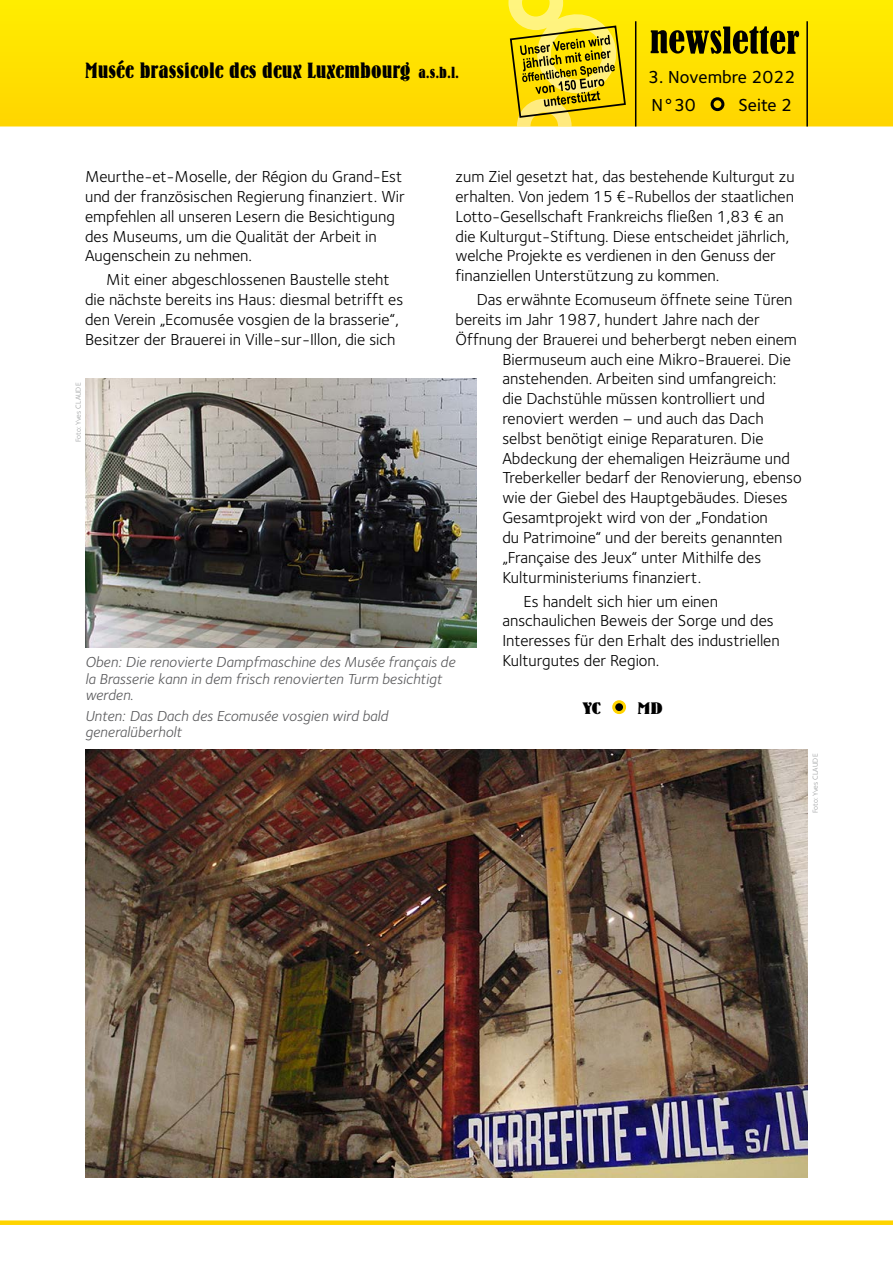
<style>
.page{position:relative;width:893px;height:1263px;background:#fff}
.page>*{position:absolute;margin:0;border:0;box-sizing:border-box;transform-origin:0 0}
.t1{font:21.75px "Bernhard Bold Condensed BT";color:#000;scale:1.1 1}
.t2{font:18px/28.5px "Foundry Sterling Medium CE";color:#000}
.t3{font:16.5px/19.8px "Foundry Sterling Book CE";color:#000}
.t4{font:16.5px "Bernhard Bold Condensed BT";color:#000;scale:1.5 1}
.t5{font:15px/16.5px "Foundry Sterling Book Italic CE";color:#58585a}
.t6{font:7.5px "Foundry Sterling Book CE";letter-spacing:-.005em;color:#9c9e9f}
.s1{font-size:15.75px;color:#ffd400}
</style>
<div class="page">
<svg style="left:0;top:0;width:893px;height:126px;background:#fee000"></svg>
<svg style="left:651px;top:26px;width:148px;height:28px;background:#7d7000"></svg>
<div style="left:712px;top:99px;width:11px;height:11px;background:#ffd400;border-radius:50%"></div>
<div style="left:711px;top:97px;width:13px;height:14px;border:3px solid #000;border-radius:50%"></div>
<div style="left:0;top:1220px;width:893px;height:5px;background:#ffd400"></div>
<hr style="left:806px;top:21px;width:2px;height:105px;background:#000">
<svg style="left:508px;top:0;width:129px;height:126px;background:#dbc41e"></svg>
<div style="left:614px;top:702px;width:11px;height:10px;background:#000;border-radius:50%"></div>
<div style="left:612px;top:700px;width:14px;height:14px;border:3px solid #ffd400;border-radius:50%"></div>
<img style="left:85px;top:378px;width:392px;height:269px">
<img style="left:85px;top:749px;width:723px;height:429px">
<h1 class="t1" style="left:85px;top:58px;width:342px">Musée brassicole des deux Luxembourg <span class="s1">a.s.b.l.</span></h1>
<p class="t2" style="left:648px;top:63px;width:149px">3. Novembre 2022<br>N°30</p>
<p class="t2" style="left:738px;top:91px;width:55px">Seite 2</p>
<p class="t3" style="left:85px;top:167px;width:321px">Meurthe-et-Moselle, der Région du Grand-Est und der französischen Regierung finanziert. Wir empfehlen all unseren Lesern die Besichtigung des Museums, um die Qualität der Arbeit in Augenschein zu nehmen.</p>
<p class="t3" style="left:85px;top:270px;width:320px;text-align:center">Mit einer abgeschlossenen Baustelle steht<br>die nächste bereits ins Haus: diesmal betrifft es den Verein „Ecomusée vosgien de la brasserie“, Besitzer der Brauerei in Ville-sur-Illon, die sich</p>
<p class="t3" style="left:455px;top:167px;width:341px">zum Ziel gesetzt hat, das bestehende Kulturgut zu erhalten. Von jedem 15 €-Rubellos der staatlichen Lotto-Gesellschaft Frankreichs fließen 1,83 € an die Kulturgut-Stiftung. Diese entscheidet jährlich, welche Projekte es verdienen in den Genuss der finanziellen Unterstützung zu kommen.</p>
<p class="t3" style="left:477px;top:290px;width:317px">Das erwähnte Ecomuseum öffnete seine Türen</p>
<p class="t3" style="left:455px;top:310px;width:306px">bereits im Jahr 1987, hundert Jahre nach der</p>
<p class="t3" style="left:455px;top:330px;width:343px">Öffnung der Brauerei und beherbergt neben einem</p>
<p class="t3" style="left:502px;top:349px;width:290px">Biermuseum auch eine Mikro-Brauerei. Die</p>
<p class="t3" style="left:502px;top:369px;width:275px">anstehenden. Arbeiten sind umfangreich:</p>
<p class="t3" style="left:502px;top:389px;width:264px">die Dachstühle müssen kontrolliert und</p>
<p class="t3" style="left:502px;top:409px;width:263px">renoviert werden – und auch das Dach</p>
<p class="t3" style="left:502px;top:429px;width:263px">selbst benötigt einige Reparaturen. Die</p>
<p class="t3" style="left:502px;top:448px;width:289px">Abdeckung der ehemaligen Heizräume und</p>
<p class="t3" style="left:502px;top:468px;width:301px">Treberkeller bedarf der Renovierung, ebenso</p>
<p class="t3" style="left:502px;top:488px;width:287px">wie der Giebel des Hauptgebäudes. Dieses</p>
<p class="t3" style="left:502px;top:508px;width:267px">Gesamtprojekt wird von der „Fondation</p>
<p class="t3" style="left:502px;top:528px;width:282px">du Patrimoine“ und der bereits genannten</p>
<p class="t3" style="left:502px;top:547px;width:260px">„Française des Jeux“ unter Mithilfe des</p>
<p class="t3" style="left:502px;top:567px;width:200px">Kulturministeriums finanziert.</p>
<p class="t3" style="left:502px;top:591px;width:279px;text-indent:21px">Es handelt sich hier um einen anschaulichen Beweis der Sorge und des Interesses für den Erhalt des industriellen Kulturgutes der Region.</p>
<p class="t4" style="left:583px;top:698px;width:13px">YC</p>
<p class="t4" style="left:637px;top:698px;width:19px">MD</p>
<p class="t6" style="left:74px;top:442px;width:61px;rotate:-90deg">Foto: Yves CLAUDE</p>
<p class="t5" style="left:85px;top:654px;width:372px">Oben: Die renovierte Dampfmaschine des Musée français de la Brasserie kann in dem frisch renovierten Turm besichtigt werden.</p>
<p class="t5" style="left:85px;top:708px;width:304px">Unten: Das Dach des Ecomusée vosgien wird bald generalüberholt</p>
<p class="t6" style="left:811px;top:813px;width:61px;rotate:-90deg">Foto: Yves CLAUDE</p>
</div>
